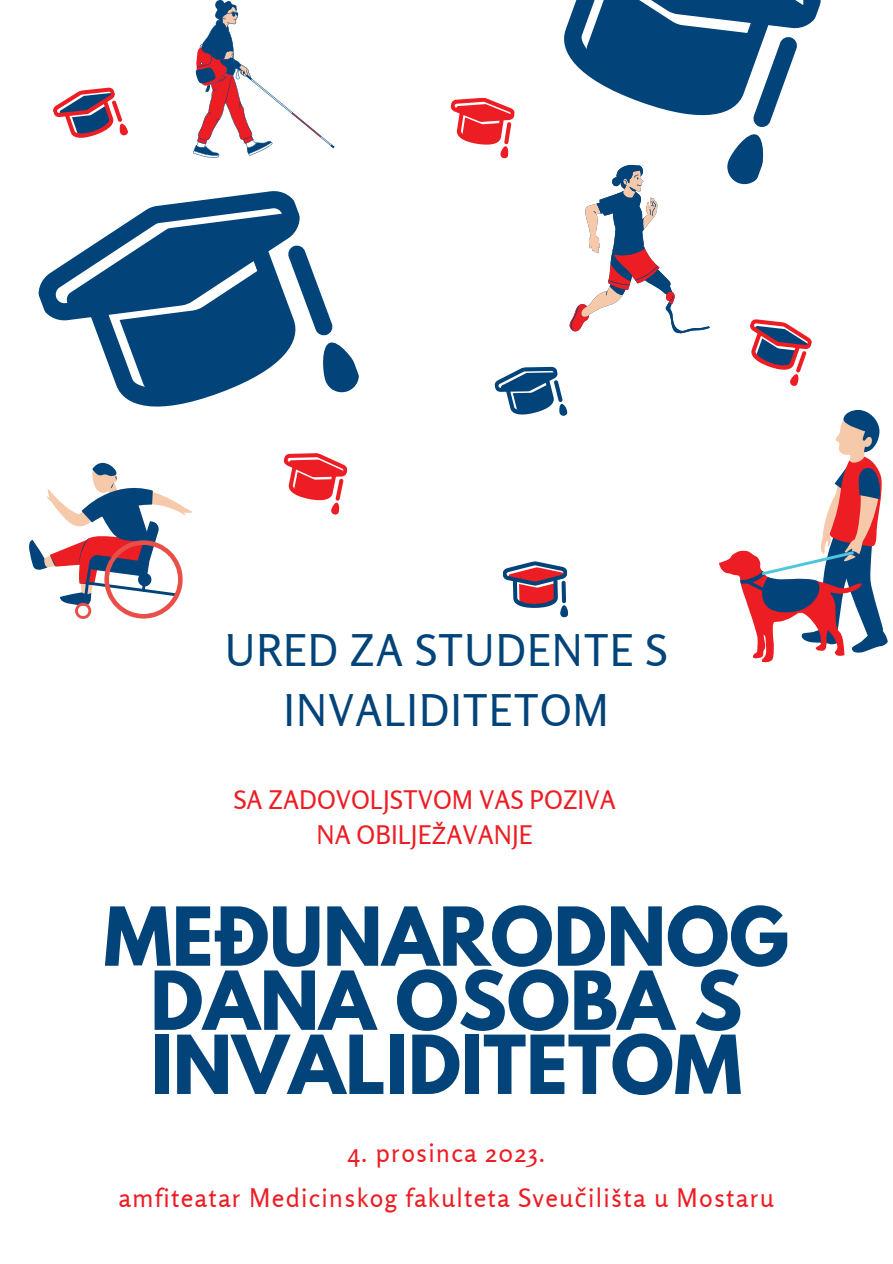
<style>
.page{position:relative;width:893px;height:1264px;background:#fff}
.page>*{position:absolute;margin:0;border:0;box-sizing:border-box;transform-origin:0 0}
.t1{font:700 72px/64.1px "League Spartan";color:#02447a;text-align:center}
.t2{font:43.5px/60.8px "Rosario";letter-spacing:.02em;color:#02447a;text-align:center}
.t3{font:25.5px "Rosario";letter-spacing:.05em;color:#ed1d24}
.t4{font:25.5px "Rosario";color:#ed1d24}
.s1{font-family:"Noto Sans"}
</style>
<div class="page">
<svg style="left:38px;top:191px;width:262px;height:216px;fill:#02447a"></svg>
<svg style="left:286px;top:243px;width:73px;height:154px"></svg>
<svg style="left:193px;top:0;width:141px;height:158px"></svg>
<svg style="left:29px;top:462px;width:164px;height:156px"></svg>
<svg style="left:53px;top:87px;width:75px;height:51px"></svg>
<svg style="left:284px;top:453px;width:64px;height:62px"></svg>
<svg style="left:451px;top:0;width:436px;height:662px"></svg>
<p class="t2" style="left:225px;top:619px;width:444px">URED ZA STUDENTE S<br>INVALIDITETOM</p>
<p class="t4" style="left:233px;top:784px;width:384px">SA ZADOVOLJSTVOM VAS POZIVA</p>
<p class="t4" style="left:316px;top:819px;width:218px">NA OBILJEŽAVANJE</p>
<p class="t1" style="left:104px;top:913px;width:686px">MEĐUNARODNOG<br>DANA OSOBA S<br>INVALIDITETOM</p>
<p class="t3" style="left:347px;top:1137px;width:199px">4. prosinca 2023.</p>
<p class="t3" style="left:119px;top:1182px;width:657px">amfiteatar Medicinskog fakulteta Sveu<span class="s1">č</span>ilišta u Mostaru</p>
</div>
